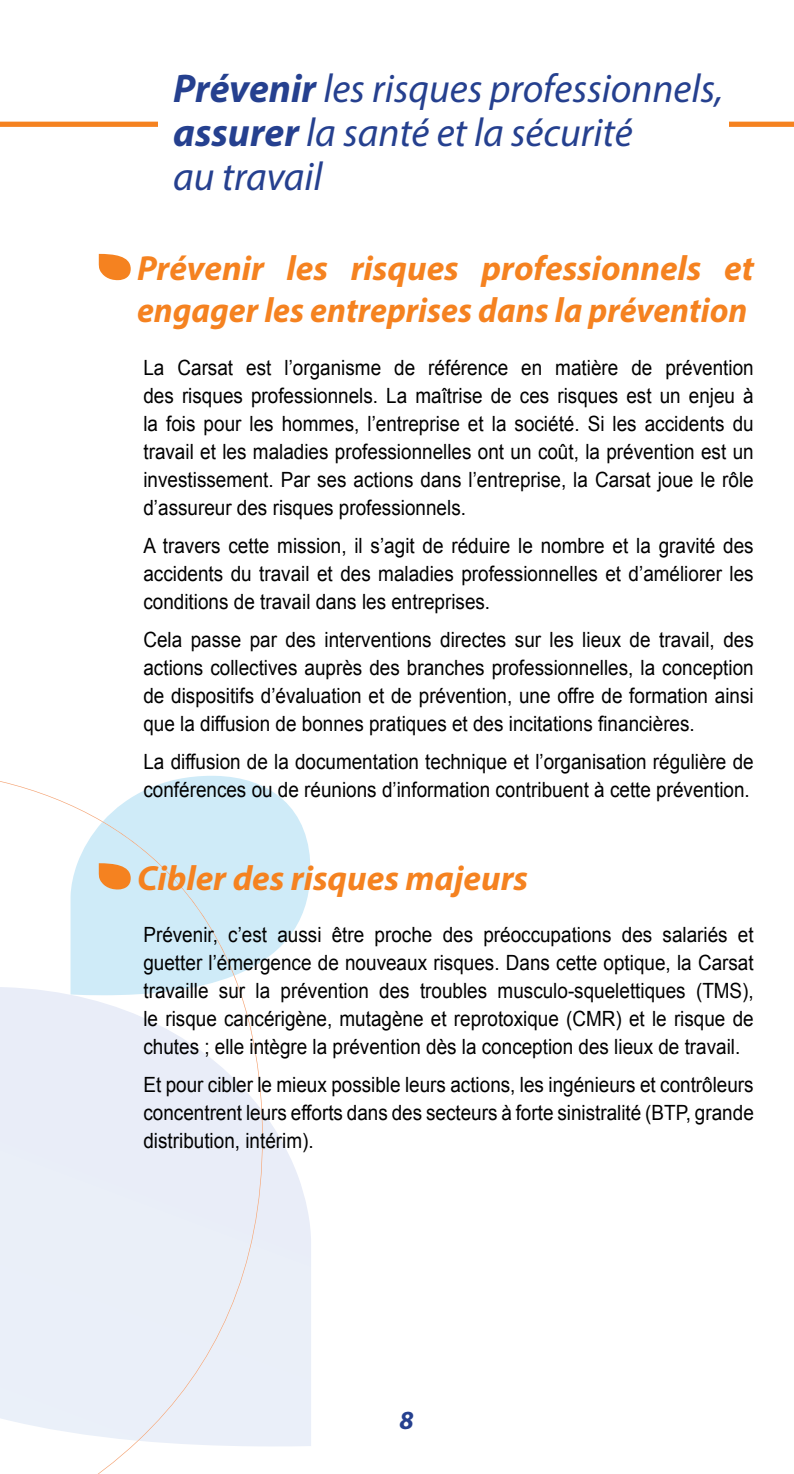
<style>
.page{position:relative;width:794px;height:1474px;background:#fff}
.page>*{position:absolute;margin:0;border:0;box-sizing:border-box;transform-origin:0 0}
.t1{font:italic 40.25px/43.8px "Myriad Pro";color:#25408f}
.t2{font:italic 700 35px/42px "Myriad Pro";color:#f58220}
.t3{font:italic 700 26.25px "Myriad Pro";color:#25408f}
.t4{font:21px/28px "Arial";color:#000;text-align:justify;scale:.9 1}
.s1{font-weight:700}
</style>
<div class="page">
<svg style="left:262px;top:1112px;width:49px;height:334px;background:#ecf0f9"></svg>
<svg style="left:262px;top:786px;width:49px;height:175px;fill:#cfebf8"></svg>
<svg style="left:0;top:776px;width:262px;height:697px;fill:#eaeff8"></svg>
<div style="left:137px;top:1109px;width:126px;height:331px;background:#eaeff8"></div>
<div style="left:0;top:122px;width:794px;height:5px;background:#f58220"></div>
<div style="left:158px;top:54px;width:571px;height:154px;background:#fff"></div>
<svg style="left:99px;top:254px;width:32px;height:26px"></svg>
<div style="left:99px;top:821px;width:135px;height:154px;background:#cfebf8"></div>
<h1 class="t1" style="left:173px;top:66px;width:551px"><span class="s1">Prévenir</span> les risques professionnels, <span class="s1">assurer</span> la santé et la sécurité<br>au travail</h1>
<h2 class="t2" style="left:137px;top:246px;width:618px">Prévenir les risques professionnels et engager les entreprises dans la prévention</h2>
<p class="t4" style="left:143px;top:354px;width:679px">La Carsat est l’organisme de référence en matière de prévention des risques professionnels. La maîtrise de ces risques est un enjeu à la fois pour les hommes, l’entreprise et la société. Si les accidents du travail et les maladies professionnelles ont un coût, la prévention est un investissement. Par ses actions dans l’entreprise, la Carsat joue le rôle d’assureur des risques professionnels.</p>
<p class="t4" style="left:143px;top:532px;width:679px">A travers cette mission, il s’agit de réduire le nombre et la gravité des accidents du travail et des maladies professionnelles et d’améliorer les conditions de travail dans les entreprises.</p>
<p class="t4" style="left:143px;top:625px;width:679px">Cela passe par des interventions directes sur les lieux de travail, des actions collectives auprès des branches professionnelles, la conception de dispositifs d’évaluation et de prévention, une offre de formation ainsi que la diffusion de bonnes pratiques et des incitations financières.</p>
<p class="t4" style="left:143px;top:747px;width:679px">La diffusion de la documentation technique et l’organisation régulière de conférences ou de réunions d’information contribuent à cette prévention.</p>
<h2 class="t2" style="left:137px;top:855px;width:392px">Cibler des risques majeurs</h2>
<p class="t4" style="left:143px;top:921px;width:679px">Prévenir, c’est aussi être proche des préoccupations des salariés et guetter l’émergence de nouveaux risques. Dans cette optique, la Carsat travaille sur la prévention des troubles musculo-squelettiques (TMS), le risque cancérigène, mutagène et reprotoxique (CMR) et le risque de chutes ; elle intègre la prévention dès la conception des lieux de travail.</p>
<p class="t4" style="left:143px;top:1071px;width:679px">Et pour cibler le mieux possible leurs actions, les ingénieurs et contrôleurs concentrent leurs efforts dans des secteurs à forte sinistralité (BTP, grande distribution, intérim).</p>
<p class="t3" style="left:399px;top:1402px;width:16px">8</p>
</div>
